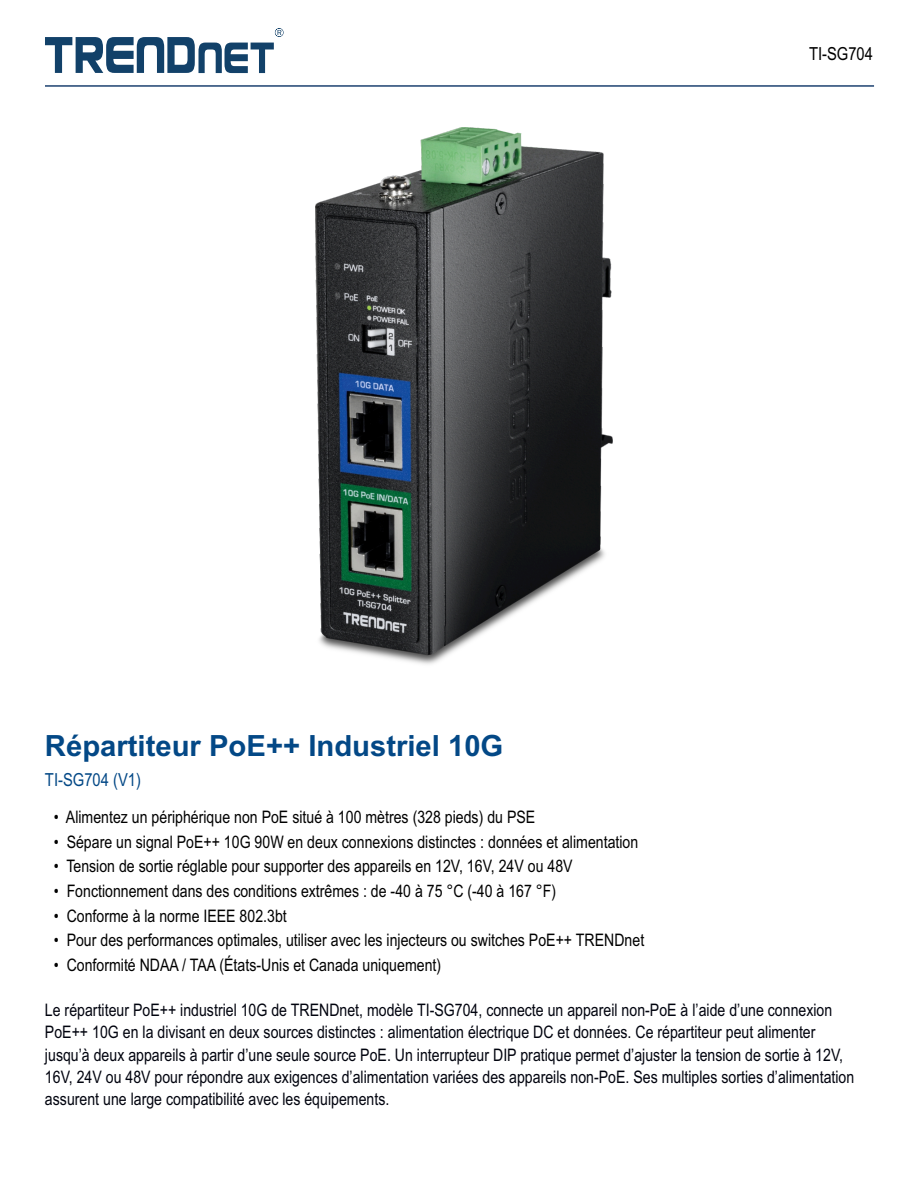
<style>
.page{position:relative;width:918px;height:1188px;background:#fff}
.page>*{position:absolute;margin:0;border:0;box-sizing:border-box;transform-origin:0 0}
.t1{font:700 29.25px "Arial";color:#034886}
.t2{font:18px "Arial Narrow";color:#034886}
.t3{font:18px "Arial Narrow";color:#000}
.t4{font:17.25px/22.2px "Arial Narrow";color:#00030e}
.t5{font:17.25px "Arial Narrow";color:#000}
</style>
<div class="page">
<svg style="left:45px;top:28px;width:239px;height:45px"></svg>
<hr style="left:45px;top:85px;width:829px;height:2px;background:#32537d">
<img style="left:315px;top:127px;width:298px;height:538px">
<p class="t3" style="left:809px;top:47px;width:65px">TI-SG704</p>
<h1 class="t1" style="left:45px;top:734px;width:460px">Répartiteur PoE++ Industriel 10G</h1>
<p class="t2" style="left:45px;top:773px;width:97px">TI-SG704 (V1)</p>
<p class="t5" style="left:54px;top:811px;width:483px">• Alimentez un périphérique non PoE situé à 100 mètres (328 pieds) du PSE</p>
<p class="t5" style="left:54px;top:835px;width:586px">• Sépare un signal PoE++ 10G 90W en deux connexions distinctes : données et alimentation</p>
<p class="t5" style="left:54px;top:860px;width:520px">• Tension de sortie réglable pour supporter des appareils en 12V, 16V, 24V ou 48V</p>
<p class="t5" style="left:54px;top:885px;width:504px">• Fonctionnement dans des conditions extrêmes : de -40 à 75 °C (-40 à 167 °F)</p>
<p class="t5" style="left:54px;top:909px;width:234px">• Conforme à la norme IEEE 802.3bt</p>
<p class="t5" style="left:54px;top:934px;width:592px">• Pour des performances optimales, utiliser avec les injecteurs ou switches PoE++ TRENDnet</p>
<p class="t5" style="left:54px;top:958px;width:389px">• Conformité NDAA / TAA (États-Unis et Canada uniquement)</p>
<p class="t4" style="left:45px;top:1001px;width:811px">Le répartiteur PoE++ industriel 10G de TRENDnet, modèle TI-SG704, connecte un appareil non-PoE à l’aide d’une connexion PoE++ 10G en la divisant en deux sources distinctes : alimentation électrique DC et données. Ce répartiteur peut alimenter jusqu’à deux appareils à partir d’une seule source PoE. Un interrupteur DIP pratique permet d’ajuster la tension de sortie à 12V, 16V, 24V ou 48V pour répondre aux exigences d’alimentation variées des appareils non-PoE. Ses multiples sorties d’alimentation assurent une large compatibilité avec les équipements.</p>
</div>
